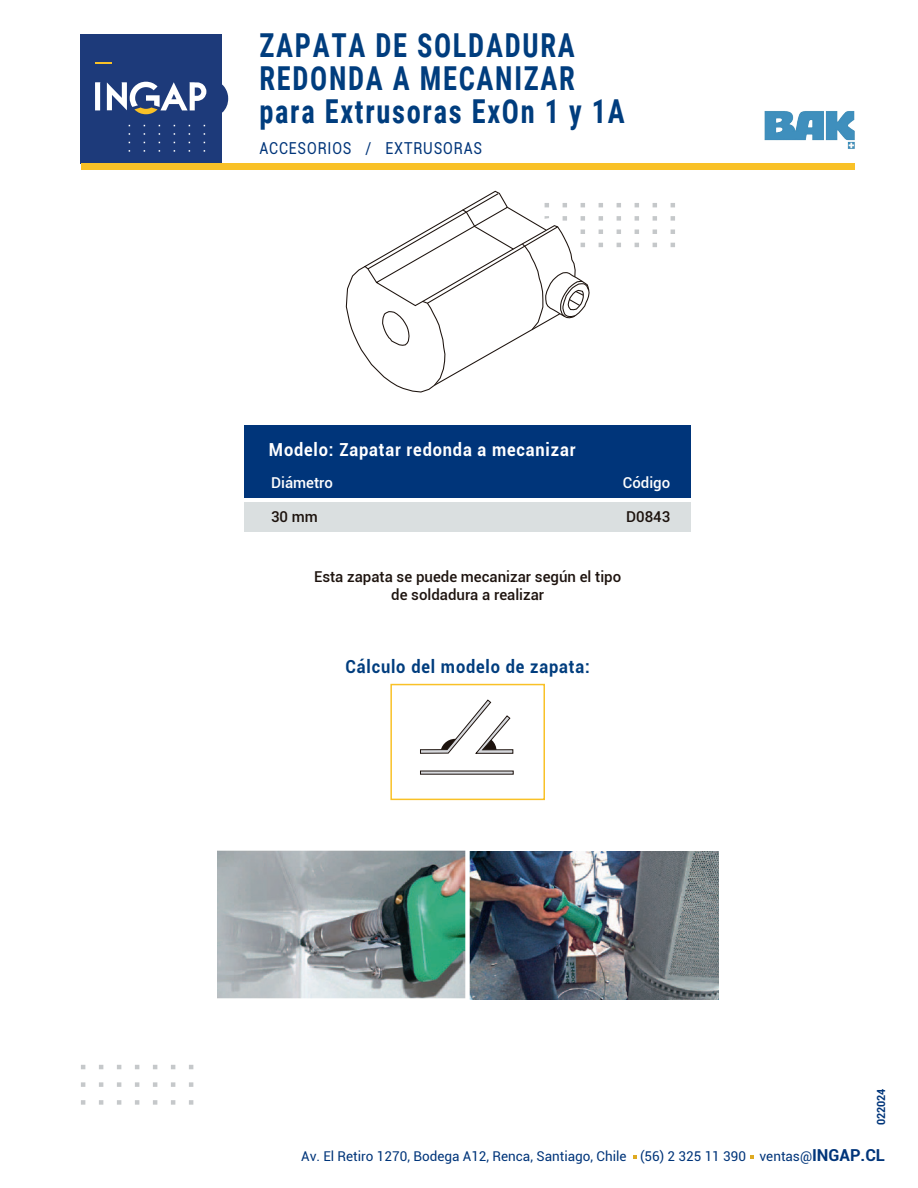
<style>
.page{position:relative;width:918px;height:1188px;background:#fff}
.page>*{position:absolute;margin:0;border:0;box-sizing:border-box;transform-origin:0 0}
.t1{font:700 33px/33px "Roboto Condensed";letter-spacing:.06em;color:#003d7e;scale:.86 1}
.t2{font:700 18px "Roboto";letter-spacing:.05em;color:#fff;scale:.91 1}
.t3{font:700 18px "Roboto";letter-spacing:.05em;color:#003d7e;scale:.91 1}
.t4{font:16.5px "Roboto";letter-spacing:.06em;color:#00357a;scale:.86 1}
.t5{font:500 15px/18px "Roboto";color:#1d130e;text-align:center}
.t6{font:500 15px "Roboto";color:#fff}
.t7{font:13.5px "Roboto";color:#00357a}
.t8{font:700 11.25px "Roboto";color:#00357a;scale:.96 1}
.s1{font-weight:700;font-size:16.5px}
</style>
<div class="page">
<img style="left:764px;top:111px;width:91px;height:38px">
<div style="left:81px;top:34px;width:141px;height:129px;background:#1d3a7a"></div>
<svg style="left:95px;top:62px;width:16px;height:2px"></svg>
<svg style="left:128px;top:150px;width:77px;height:2px"></svg>
<svg style="left:128px;top:142px;width:77px;height:1px"></svg>
<svg style="left:128px;top:133px;width:77px;height:2px"></svg>
<svg style="left:128px;top:125px;width:77px;height:1px"></svg>
<svg style="left:95px;top:82px;width:5px;height:28px"></svg>
<svg style="left:107px;top:82px;width:99px;height:32px"></svg>
<svg style="left:222px;top:84px;width:6px;height:29px"></svg>
<div style="left:81px;top:163px;width:774px;height:7px;background:#f9c127"></div>
<svg style="left:81px;top:1100px;width:112px;height:5px"></svg>
<svg style="left:81px;top:1082px;width:112px;height:5px"></svg>
<svg style="left:81px;top:1065px;width:112px;height:4px"></svg>
<div style="left:244px;top:425px;width:447px;height:72px;background:#00357a"></div>
<div style="left:244px;top:502px;width:447px;height:29px;background:#dadfe0"></div>
<div style="left:390px;top:684px;width:155px;height:116px;border:2px solid #f9c127"></div>
<svg style="left:420px;top:700px;width:93px;height:75px"></svg>
<hr style="left:420px;top:771px;width:93px;height:3px;background:#d7d9dd">
<svg style="left:345px;top:190px;width:330px;height:203px"></svg>
<img style="left:217px;top:850px;width:249px;height:148px">
<img style="left:470px;top:851px;width:248px;height:148px">
<svg style="left:750px;top:1155px;width:4px;height:4px"></svg>
<svg style="left:633px;top:1155px;width:4px;height:4px"></svg>
<h1 class="t1" style="left:259px;top:28px;width:426px">ZAPATA DE SOLDADURA<br>REDONDA A MECANIZAR para Extrusoras ExOn 1 y 1A</h1>
<p class="t4" style="left:259px;top:136px;width:261px">ACCESORIOS / EXTRUSORAS</p>
<h2 class="t2" style="left:269px;top:437px;width:338px">Modelo: Zapatar redonda a mecanizar</h2>
<p class="t6" style="left:271px;top:472px;width:63px">Diámetro</p>
<p class="t6" style="left:623px;top:472px;width:49px">Código</p>
<p class="t5" style="left:271px;top:507px;width:48px">30 mm</p>
<p class="t5" style="left:626px;top:507px;width:46px">D0843</p>
<p class="t5" style="left:314px;top:567px;width:309px">Esta zapata se puede mecanizar según el tipo de soldadura a realizar</p>
<h2 class="t3" style="left:346px;top:654px;width:270px">Cálculo del modelo de zapata:</h2>
<p class="t8" style="left:873px;top:1125px;width:40px;rotate:-90deg">022024</p>
<p class="t7" style="left:301px;top:1146px;width:585px">Av. El Retiro 1270, Bodega A12, Renca, Santiago, Chile (56) 2 325 11 390 ventas@<span class="s1">INGAP.CL</span></p>
</div>
